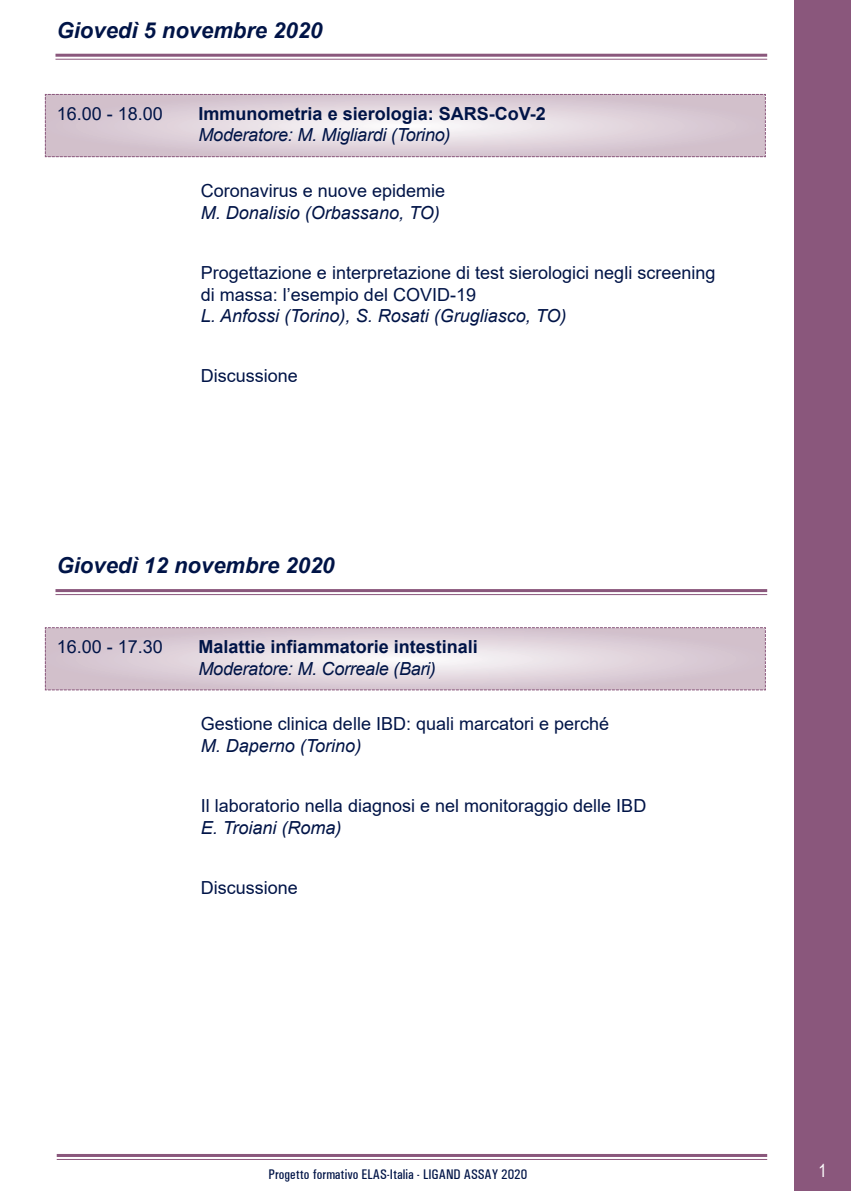
<style>
.page{position:relative;width:851px;height:1191px;background:#fff}
.page>*{position:absolute;margin:0;border:0;box-sizing:border-box;transform-origin:0 0}
.t1{font:italic 700 22px "Arial";color:#001447}
.t2{font:18px "Arial";color:#001447}
.t3{font:italic 18px "Arial";color:#001447}
.t4{font:700 18px "Arial";color:#001447}
.t5{font:18px "Arial Narrow";color:#fff}
.t6{font:500 condensed 14px "Univers";color:#001447}
</style>
<div class="page">
<svg style="left:44px;top:94px;width:722px;height:64px"></svg>
<div style="left:794px;top:0;width:56px;height:1190px;background:#8a577c"></div>
<hr style="left:55px;top:54px;width:712px;height:3px;background:#8a577c">
<hr style="left:55px;top:59px;width:712px;height:1px;background:#8a577c">
<svg style="left:44px;top:627px;width:722px;height:64px"></svg>
<hr style="left:55px;top:589px;width:712px;height:3px;background:#8a577c">
<hr style="left:55px;top:594px;width:712px;height:1px;background:#8a577c">
<hr style="left:57px;top:1154px;width:710px;height:3px;background:#8a577c">
<hr style="left:57px;top:1159px;width:710px;height:1px;background:#8a577c">
<p class="t1" style="left:57px;top:18px;width:267px">Giovedì 5 novembre 2020</p>
<p class="t2" style="left:57px;top:104px;width:108px">16.00 - 18.00</p>
<p class="t4" style="left:198px;top:104px;width:349px">Immunometria e sierologia: SARS-CoV-2</p>
<p class="t3" style="left:198px;top:125px;width:253px">Moderatore: M. Migliardi (Torino)</p>
<p class="t2" style="left:201px;top:181px;width:246px">Coronavirus e nuove epidemie</p>
<p class="t3" style="left:201px;top:202px;width:240px">M. Donalisio (Orbassano, TO)</p>
<p class="t2" style="left:201px;top:263px;width:516px">Progettazione e interpretazione di test sierologici negli screening</p>
<p class="t2" style="left:201px;top:284px;width:277px">di massa: l’esempio del COVID-19</p>
<p class="t3" style="left:201px;top:306px;width:367px">L. Anfossi (Torino), S. Rosati (Grugliasco, TO)</p>
<p class="t2" style="left:201px;top:366px;width:99px">Discussione</p>
<p class="t1" style="left:57px;top:553px;width:279px">Giovedì 12 novembre 2020</p>
<p class="t2" style="left:57px;top:637px;width:108px">16.00 - 17.30</p>
<p class="t4" style="left:198px;top:637px;width:281px">Malattie infiammatorie intestinali</p>
<p class="t3" style="left:198px;top:658px;width:239px">Moderatore: M. Correale (Bari)</p>
<p class="t2" style="left:201px;top:714px;width:410px">Gestione clinica delle IBD: quali marcatori e perché</p>
<p class="t3" style="left:201px;top:735px;width:162px">M. Daperno (Torino)</p>
<p class="t2" style="left:201px;top:796px;width:447px">Il laboratorio nella diagnosi e nel monitoraggio delle IBD</p>
<p class="t3" style="left:201px;top:817px;width:142px">E. Troiani (Roma)</p>
<p class="t2" style="left:201px;top:877px;width:99px">Discussione</p>
<p class="t6" style="left:268px;top:1165px;width:260px">Progetto formativo ELAS-Italia - LIGAnD ASSAY 2020</p>
<p class="t5" style="left:818px;top:1159px;width:10px">1</p>
</div>
